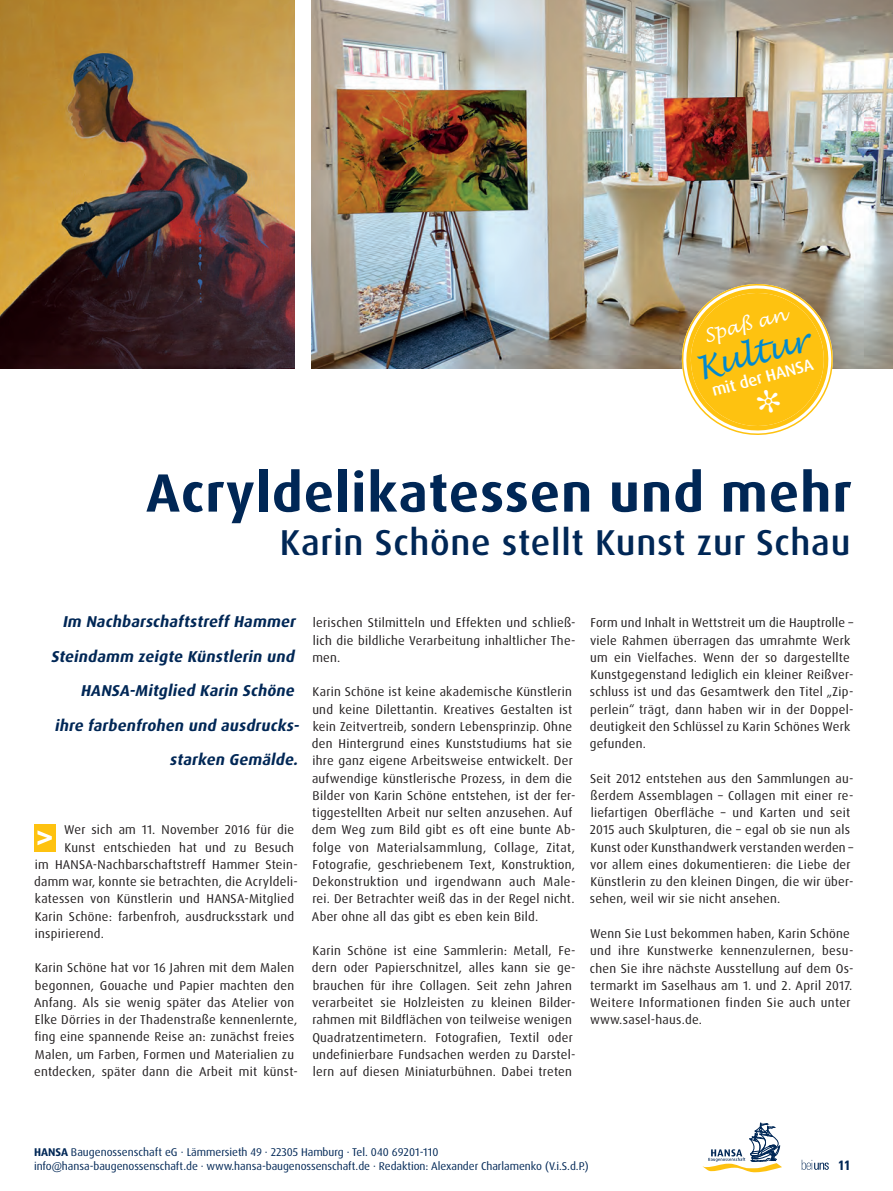
<style>
.page{position:relative;width:893px;height:1191px;background:#fff}
.page>*{position:absolute;margin:0;border:0;box-sizing:border-box;transform-origin:0 0}
.t1{font:700 54px "Dax Pro";letter-spacing:.02em;color:#002756}
.t2{font:500 36px "Dax Pro";letter-spacing:.02em;color:#002756}
.t3{font:italic 31.65px "Lucida Handwriting";color:#0089cf}
.t4{font:italic 18px "Lucida Handwriting";color:#fff}
.t5{font:500 16.5px "Dax Pro";color:#fff}
.t6{font:italic 700 15.75px/34.5px "Dax Pro";color:#002756;text-align:right}
.t7{font:700 condensed 13.5px "Univers LT Std";color:#002756}
.t8{font:12.75px/17.2px "Dax Pro";letter-spacing:.02em;color:#231f20}
.t9{font:11.25px/13.5px "Dax Pro";letter-spacing:-.005em;color:#002756}
.s1{font-weight:700}
</style>
<div class="page">
<svg style="left:802px;top:1159px;width:27px;height:10px"></svg>
<svg style="left:702px;top:1123px;width:80px;height:49px"></svg>
<img style="left:0;top:0;width:295px;height:368px">
<img style="left:312px;top:0;width:581px;height:368px">
<div style="left:34px;top:824px;width:21px;height:27px;background:#fec210"></div>
<svg style="left:37px;top:830px;width:15px;height:15px"></svg>
<svg style="left:674px;top:277px;width:166px;height:158px"></svg>
<h3 class="t4" style="left:702px;top:325px;width:85px;rotate:-15deg">Spaß an</h3>
<h3 class="t3" style="left:693px;top:350px;width:115px;rotate:-15deg">Kultur</h3>
<p class="t5" style="left:709px;top:380px;width:106px;rotate:-15deg">mit der HANSA</p>
<h1 class="t1" style="left:146px;top:458px;width:707px">Acryldelikatessen und mehr</h1>
<h2 class="t2" style="left:280px;top:519px;width:572px">Karin Schöne stellt Kunst zur Schau</h2>
<p class="t6" style="left:51px;top:604px;width:253px">Im Nachbarschaftstreff Hammer<br>Steindamm zeigte Künstlerin und<br>HANSA-Mitglied Karin Schöne ihre farbenfrohen und ausdrucks&shy;starken Gemälde.</p>
<p class="t8" style="left:64px;top:821px;width:231px">Wer sich am 11. November 2016 für die</p>
<p class="t8" style="left:65px;top:838px;width:231px">Kunst entschieden hat und zu Besuch</p>
<p class="t8" style="left:35px;top:856px;width:264px">im HANSA-Nachbarschaftstreff Hammer Stein-</p>
<p class="t8" style="left:34px;top:873px;width:265px">damm war, konnte sie betrachten, die Acryldeli -</p>
<p class="t8" style="left:35px;top:890px;width:261px">katessen von Künstlerin und HANSA-Mitglied</p>
<p class="t8" style="left:35px;top:907px;width:261px">Karin Schöne: farbenfroh, ausdrucksstark und</p>
<p class="t8" style="left:35px;top:925px;width:71px">inspirierend.</p>
<p class="t8" style="left:34px;top:959px;width:265px">Karin Schöne hat vor 16 Jahren mit dem Malen begonnen, Gouache und Papier machten den Anfang. Als sie wenig später das Atelier von Elke Dörries in der Thadenstraße kennenlernte, fing eine spannende Reise an: zunächst freies Malen, um Farben, Formen und Materialien zu entdecken, später dann die Arbeit mit künst-</p>
<p class="t8" style="left:312px;top:614px;width:265px;text-align:justify">lerischen Stilmitteln und Effekten und schließ&shy;lich die bildliche Verarbeitung inhaltlicher The&shy;men.</p>
<p class="t8" style="left:312px;top:683px;width:265px">Karin Schöne ist keine akademische Künstlerin und keine Dilettantin. Kreatives Gestalten ist kein Zeitvertreib, sondern Lebensprinzip. Ohne den Hintergrund eines Kunststudiums hat sie ihre ganz eigene Arbeitsweise entwickelt. Der aufwendige künstlerische Prozess, in dem die Bilder von Karin Schöne entstehen, ist der fer&shy;tiggestellten Arbeit nur selten anzusehen. Auf dem Weg zum Bild gibt es oft eine bunte Ab&shy;folge von Materialsammlung, Collage, Zitat, Fotografie, geschriebenem Text, Konstruktion, Dekonstruktion und irgendwann auch Male&shy;rei. Der Betrachter weiß das in der Regel nicht.<br>Aber ohne all das gibt es eben kein Bild.</p>
<p class="t8" style="left:312px;top:942px;width:265px">Karin Schöne ist eine Sammlerin: Metall, Fe&shy;dern oder Papierschnitzel, alles kann sie ge&shy;brauchen für ihre Collagen. Seit zehn Jahren verarbeitet sie Holzleisten zu kleinen Bilder&shy;rahmen mit Bildflächen von teilweise wenigen Quadratzentimetern. Fotografien, Textil oder undefinierbare Fundsachen werden zu Darstel&shy;lern auf diesen Miniaturbühnen. Dabei treten</p>
<p class="t8" style="left:590px;top:614px;width:265px">Form und Inhalt in Wettstreit um die Hauptrolle – viele Rahmen überragen das umrahmte Werk um ein Vielfaches. Wenn der so dargestellte Kunstgegenstand lediglich ein kleiner Reißver&shy;schluss ist und das Gesamtwerk den Titel „Zip&shy;perlein“ trägt, dann haben wir in der Doppel&shy;deutigkeit den Schlüssel zu Karin Schönes Werk gefunden.</p>
<p class="t8" style="left:590px;top:769px;width:265px">Seit 2012 entstehen aus den Sammlungen au&shy;ßerdem Assemblagen – Collagen mit einer re&shy;liefartigen Oberfläche – und Karten und seit 2015 auch Skulpturen, die – egal ob sie nun als Kunst oder Kunsthandwerk verstanden werden – vor allem eines dokumentieren: die Liebe der Künstlerin zu den kleinen Dingen, die wir über&shy;sehen, weil wir sie nicht ansehen.</p>
<p class="t8" style="left:590px;top:925px;width:265px">Wenn Sie Lust bekommen haben, Karin Schöne und ihre Kunstwerke kennenzulernen, besu&shy;chen Sie ihre nächste Ausstellung auf dem Os&shy;termarkt im Saselhaus am 1. und 2. April 2017.<br>Weitere Informationen finden Sie auch unter www.sasel-haus.de.</p>
<p class="t9" style="left:34px;top:1145px;width:556px"><span class="s1">HANSA</span> Baugenossenschaft eG · Lämmersieth 49 · 22305 Hamburg · Tel. 040 69201-110 info@hansa-baugenossenschaft.de · www.hansa-baugenossenschaft.de · Redaktion: Alexander Charlamenko (V.i.S.d.P.)</p>
<p class="t7" style="left:838px;top:1156px;width:13px">11</p>
</div>
